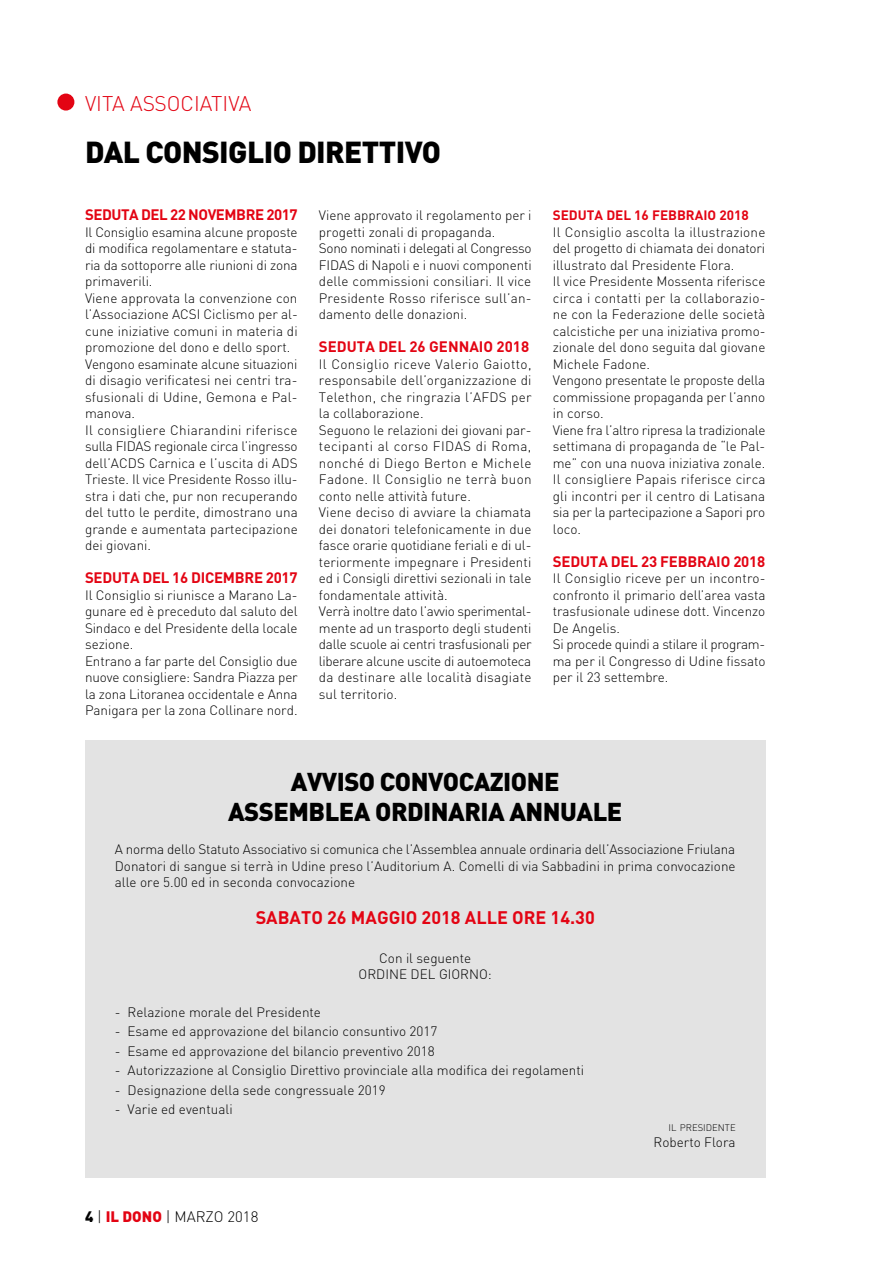
<style>
.page{position:relative;width:893px;height:1263px;background:#fff}
.page>*{position:absolute;margin:0;border:0;box-sizing:border-box;transform-origin:0 0}
.t1{font:900 30px "DIN";letter-spacing:-.02em;color:#000}
.t2{font:900 25.5px/30px "DIN";letter-spacing:-.02em;color:#000;text-align:center}
.t3{font:300 21px "DIN";color:#e30413}
.t4{font:700 18px "DIN";color:#e30413}
.t5{font:700 15px "DIN";letter-spacing:-.015em;color:#e30413}
.t6{font:300 15px "DIN";color:#000}
.t7{font:300 13.5px/16.5px "DIN";color:#000}
.t8{font:700 13.5px "DIN";color:#e30413}
.t9{font:300 9.45px "DIN";color:#000}
.s1{font-weight:900}
.s2{font-weight:900;color:#e30413}
</style>
<div class="page">
<div style="left:57px;top:94px;width:17px;height:17px;background:#e30413;border-radius:50%"></div>
<div style="left:85px;top:740px;width:680px;height:437px;background:#e3e3e3"></div>
<h3 class="t3" style="left:85px;top:90px;width:57px">vita associati</h3>
<h3 class="t3" style="left:228px;top:90px;width:23px">va</h3>
<h1 class="t1" style="left:85px;top:132px;width:229px">DAL CONSIGLIO DIRETTIVO</h1>
<p class="t5" style="left:85px;top:205px;width:19px">SEDUTA</p>
<p class="t5" style="left:141px;top:205px;width:10px">DEL</p>
<p class="t5" style="left:170px;top:205px;width:129px">22 NOVEMBRE 2017</p>
<p class="t7" style="left:85px;top:223px;width:214px">Il Consiglio esamina alcune proposte di modifica regolamentare e statuta&shy;ria da sottoporre alle riunioni di zona primaverili.<br>Viene approvata la convenzione con l’Associazione ACSI Ciclismo per al&shy;cune iniziative comuni in materia di promozione del dono e dello sport.<br>Vengono esaminate alcune situazioni di disagio verificatesi nei centri tra&shy;sfusionali di Udine, Gemona e Pal&shy;manova.<br>Il consigliere Chiarandini riferisce sulla FIDAS regionale circa l’ingresso dell’ACDS Carnica e l’uscita di ADS Trieste. Il vice Presidente Rosso illu&shy;stra i dati che, pur non recuperando del tutto le perdite, dimostrano una grande e aumentata partecipazione dei giovani.</p>
<p class="t5" style="left:85px;top:568px;width:149px">SEDUTA DEL 16 DICEMBR</p>
<p class="t5" style="left:254px;top:568px;width:45px">E 2017</p>
<p class="t7" style="left:85px;top:586px;width:214px">Il Consiglio si riunisce a Marano La&shy;gunare ed è preceduto dal saluto del Sindaco e del Presidente della locale sezione.<br>Entrano a far parte del Consiglio due nuove consigliere: Sandra Piazza per la zona Litoranea occidentale e Anna Panigara per la zona Collinare nord.</p>
<p class="t7" style="left:319px;top:207px;width:214px">Viene approvato il regolamento per i progetti zonali di propaganda.<br>Sono nominati i delegati al Congresso FIDAS di Napoli e i nuovi componenti delle commissioni consiliari. Il vice Presidente Rosso riferisce sull’an&shy;damento delle donazioni.</p>
<p class="t5" style="left:319px;top:337px;width:20px">SEDUTA</p>
<p class="t5" style="left:378px;top:337px;width:10px">DEL</p>
<p class="t5" style="left:409px;top:337px;width:39px">26 GENNAI</p>
<p class="t5" style="left:483px;top:337px;width:47px">O 2018</p>
<p class="t7" style="left:319px;top:355px;width:214px">Il Consiglio riceve Valerio Gaiotto, responsabile dell’organizzazione di Telethon, che ringrazia l’AFDS per la collaborazione.<br>Seguono le relazioni dei giovani par&shy;tecipanti al corso FIDAS di Roma, nonché di Diego Berton e M ichele Fadone. Il Consiglio ne terrà buon conto nelle attività future.<br>Viene deciso di avviare la chiamata dei donatori telefonicamente in due fasce orarie quotidiane feriali e di ul&shy;teriormente impegnare i Presidenti ed i Consigli direttivi sezionali in tale fondamentale attività.<br>Verrà inoltre dato l’avvio sperimental&shy;mente ad un trasporto degli studenti dalle scuole ai centri trasfusionali per liberare alcune uscite di autoemoteca da destinare alle località disagiate sul territorio.</p>
<p class="t8" style="left:553px;top:206px;width:125px">SEDUTA DEL 16 FEBBR</p>
<p class="t8" style="left:695px;top:206px;width:55px">AIO 2018</p>
<p class="t7" style="left:553px;top:223px;width:214px">Il Consiglio ascolta la illustrazione del progetto di chiamata dei donatori illustrato dal Presidente Flora.<br>Il vice Presidente M ossenta riferisce circa i contatti per la collaborazio&shy;ne con la Federazione delle società calcistiche per una iniziativa promo&shy;zionale del dono seguita dal giovane M ichele Fadone.<br>Vengono presentate le proposte della commissione propaganda per l’anno in corso.<br>Viene fra l’altro ripresa la tradizionale settimana di propaganda de “le Pal&shy;me” con una nuova iniziativa zonale.<br>Il consigliere Papais riferisce circa gli incontri per il centro di Latisana sia per la partecipazione a Sapori pro loco.</p>
<p class="t5" style="left:553px;top:551px;width:19px">SEDUTA</p>
<p class="t5" style="left:611px;top:551px;width:10px">DEL</p>
<p class="t5" style="left:641px;top:551px;width:126px">23 FEBBRAIO 2018</p>
<p class="t7" style="left:553px;top:570px;width:214px">Il Consiglio riceve per un incontro&shy;confronto il primario dell’area vasta trasfusionale udinese dott. Vincenzo<br>De Angelis.<br>Si procede quindi a stilare il program&shy;ma per il Congresso di Udine fissato per il 23 settembre.</p>
<h2 class="t2" style="left:228px;top:766px;width:396px">AVVISO CONVOCAZIONE<br>ASSEMBLEA ORDINARIA ANNUALE</h2>
<p class="t7" style="left:115px;top:841px;width:622px;text-align:justify">A norma dello Statuto Associativo si comunica che l’Assemblea annuale ordinaria dell’Associazione Friulana Donatori di sangue si terrà in Udine preso l’Auditorium A. Comelli di via Sabbadini in prima convocazione alle ore 5.00 ed in seconda convocazione</p>
<h3 class="t4" style="left:256px;top:906px;width:341px">SABATO 26 MAGG IO 2018 ALLE ORE 14.30</h3>
<p class="t7" style="left:359px;top:949px;width:135px;text-align:center">Con il seguente<br>ORDINE DEL GIORNO:</p>
<p class="t7" style="left:115px;top:1003px;width:208px">- Relazione morale del Presidente</p>
<p class="t7" style="left:115px;top:1023px;width:324px">- Esame ed approvazione del bilancio consuntivo 2017</p>
<p class="t7" style="left:115px;top:1042px;width:321px">- Esame ed approvazione del bilancio preventivo 2018</p>
<p class="t7" style="left:115px;top:1062px;width:471px">- Autorizzazione al Consiglio Direttivo provinciale alla modifica dei regolamenti</p>
<p class="t7" style="left:115px;top:1081px;width:272px">- Designazione della sede congressuale 2019</p>
<p class="t7" style="left:115px;top:1101px;width:119px">- Varie ed eventuali</p>
<p class="t9" style="left:668px;top:1121px;width:69px">IL PRESIDENTE</p>
<p class="t7" style="left:653px;top:1134px;width:84px">Roberto Flora</p>
<p class="t6" style="left:85px;top:1208px;width:112px"><span class="s1">4</span> | <span class="s2">IL DONO</span> | marzo</p>
<p class="t6" style="left:228px;top:1208px;width:32px">2018</p>
</div>
